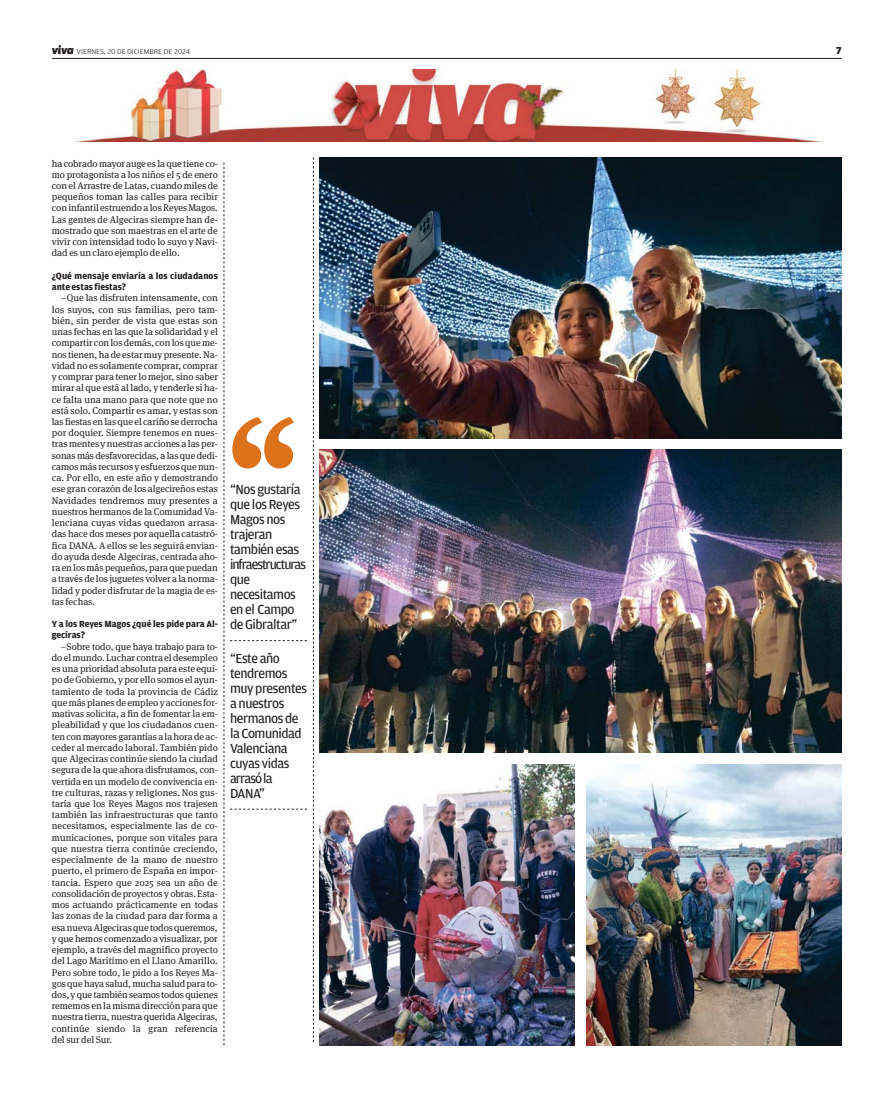
<style>
.page{position:relative;width:893px;height:1094px;background:#fff}
.page>*{position:absolute;margin:0;border:0;box-sizing:border-box;transform-origin:0 0}
.t1{font:192.75px "Meta Serif OT";color:#dc721c}
.t2{font:13.95px/15px "Amplitude";letter-spacing:-.035em;color:#231f20}
.t3{font:900 10.65px "Amplitude";color:#231f20}
.t4{font:9.75px/11.2px "Meta Serif OT";letter-spacing:-.005em;color:#231f20;text-align:justify}
.t5{font:700 9.45px/11.2px "Amplitude";color:#231f20}
.t6{font:300 7.5px "Amplitude";letter-spacing:-.01em;color:#231f20;scale:1.1 1}
.s1{font-family:"Apex New";font-weight:800;font-style:italic;font-size:11.85px}
</style>
<div class="page">
<hr style="left:52px;top:58px;width:789px;height:1px;background:#231f20">
<svg style="left:224px;top:162px;width:83px;height:883px"></svg>
<svg style="left:313px;top:157px;width:1px;height:885px"></svg>
<img style="left:74px;top:70px;width:749px;height:72px">
<img style="left:319px;top:157px;width:522px;height:281px">
<img style="left:319px;top:449px;width:522px;height:304px">
<img style="left:319px;top:764px;width:255px;height:281px">
<img style="left:586px;top:764px;width:255px;height:281px">
<p class="t6" style="left:52px;top:49px;width:127px"><span class="s1">viva</span> VIERNES, 20 DE DICIEMBRE DE 2024</p>
<p class="t3" style="left:836px;top:46px;width:7px">7</p>
<p class="t4" style="left:52px;top:158px;width:167px">ha cobrado mayor auge es la que tiene co&shy;mo protagonista a los niños el 5 de enero con el Arrastre de Latas, cuando miles de pequeños toman las calles para recibir con infantil estruendo a los Reyes Magos.<br>Las gentes de Algeciras siempre han de&shy;mostrado que son maestras en el arte de vivir con intensidad todo lo suyo y Navi&shy;dad es un claro ejemplo de ello.</p>
<p class="t5" style="left:52px;top:271px;width:167px">¿Qué mensaje enviaría a los ciudadanos ante estas fiestas?</p>
<p class="t4" style="left:52px;top:293px;width:167px;text-indent:9px">–Que las disfruten intensamente, con los suyos, con sus familias, pero tam&shy;bién, sin perder de vista que estas son unas fechas en las que la solidaridad y el compartir con los demás, con los que me&shy;nos tienen, ha de estar muy presente. Na&shy;vidad no es solamente comprar, comprar y comprar para tener lo mejor, sino saber mirar al que está al lado, y tenderle si ha&shy;ce falta una mano para que note que no está solo. Compartir es amar, y estas son las fiestas en las que el cariño se derrocha por doquier. Siempre tenemos en nues&shy;tras mentes y nuestras acciones a las per&shy;sonas más desfavorecidas, a las que dedi&shy;camos más recursos y esfuerzos que nun&shy;ca. Por ello, en este año y demostrando ese gran corazón de los algecireños estas Navidades tendremos muy presentes a nuestros hermanos de la Comunidad Va&shy;lenciana cuyas vidas quedaron arrasa&shy;das hace dos meses por aquella catastró&shy;fica DANA. A ellos se les seguirá envian&shy;do ayuda desde Algeciras, centrada aho&shy;ra en los más pequeños, para que puedan a través de los juguetes volver a la norma&shy;lidad y poder disfrutar de la magia de es&shy;tas fechas.</p>
<p class="t5" style="left:52px;top:619px;width:167px">Y a los Reyes Magos ¿qué les pide para Al&shy;geciras?</p>
<p class="t4" style="left:52px;top:641px;width:167px;text-indent:9px">–Sobre todo, que haya trabajo para to&shy;do el mundo. Luchar contra el desempleo es una prioridad absoluta para este equi&shy;po de Gobierno, y por ello somos el ayun&shy;tamiento de toda la provincia de Cádiz que más planes de empleo y acciones for&shy;mativas solicita, a fin de fomentar la em&shy;pleabilidad y que los ciudadanos cuen&shy;ten con mayores garantías a la hora de ac&shy;ceder al mercado laboral. También pido que Algeciras continúe siendo la ciudad segura de la que ahora disfrutamos, con&shy;vertida en un modelo de convivencia en&shy;tre culturas, razas y religiones. Nos gus&shy;taría que los Reyes Magos nos trajesen también las infraestructuras que tanto necesitamos, especialmente las de co&shy;municaciones, porque son vitales para que nuestra tierra continúe creciendo, especialmente de la mano de nuestro puerto, el primero de España en impor&shy;tancia. Espero que 2025 sea un año de consolidación de proyectos y obras. Esta&shy;mos actuando prácticamente en todas las zonas de la ciudad para dar forma a esa nueva Algeciras que todos queremos, y que hemos comenzado a visualizar, por ejemplo, a través del magnífico proyecto del Lago Marítimo en el Llano Amarillo.<br>Pero sobre todo, le pido a los Reyes Ma&shy;gos que haya salud, mucha salud para to&shy;dos, y que también seamos todos quienes rememos en la misma dirección para que nuestra tierra, nuestra querida Algeciras, continúe siendo la gran referencia del sur del Sur.</p>
<h1 class="t1" style="left:221px;top:403px;width:85px">‘‘</h1>
<h2 class="t2" style="left:230px;top:483px;width:78px">“Nos gustaría que los Reyes<br>Magos nos trajeran también esas infraestructuras que necesitamos en el Campo de Gibraltar”</h2>
<h2 class="t2" style="left:230px;top:651px;width:78px">“Este año tendremos muy presentes a nuestros hermanos de la Comunidad<br>Valenciana cuyas vidas arrasó la<br>DANA”</h2>
</div>
